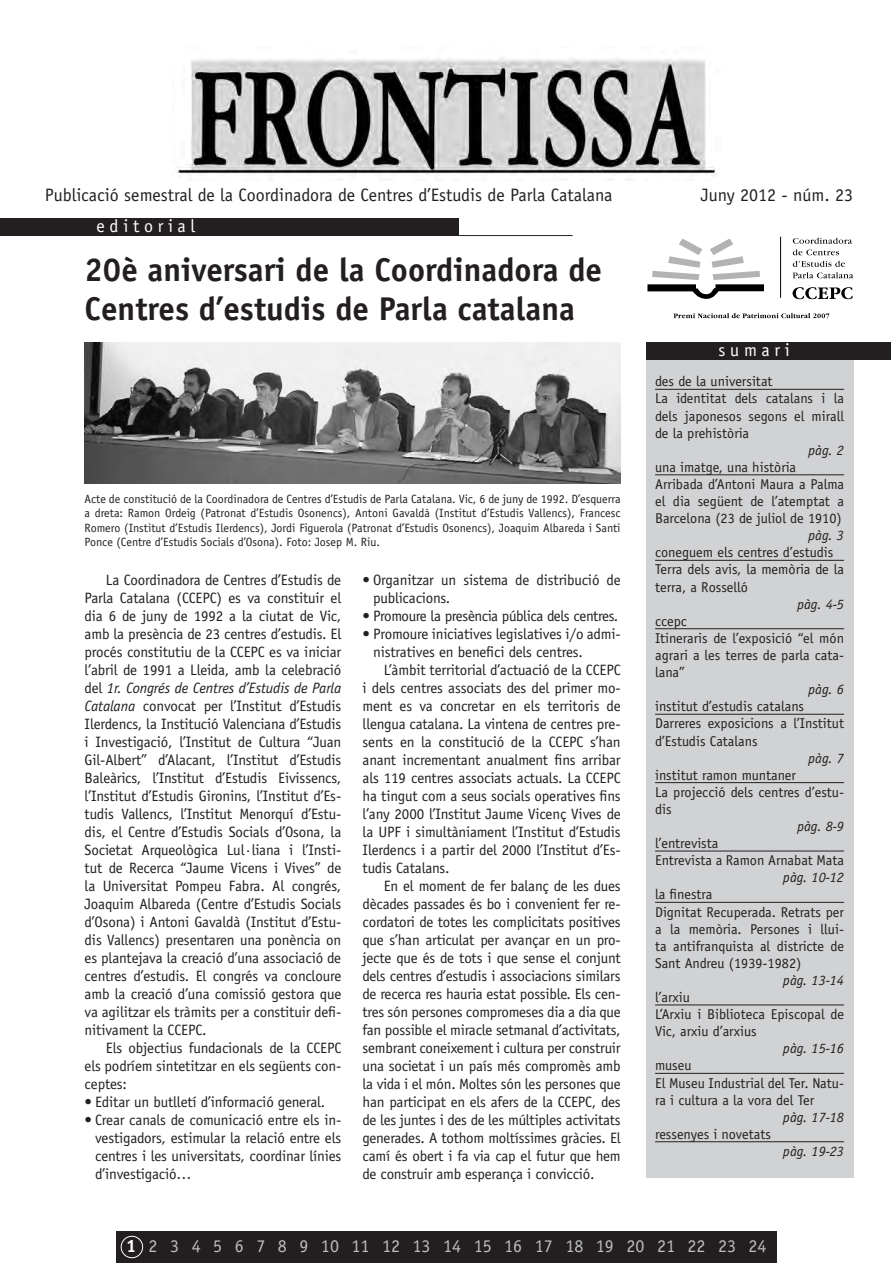
<style>
.page{position:relative;width:891px;height:1263px;background:#fff}
.page>*{position:absolute;margin:0;border:0;box-sizing:border-box;transform-origin:0 0}
.Titols{font:700 33px/39.6px "Officina Sans";color:#231f20}
.t1{font:18px "Officina Sans";color:#231f20}
.t2{font:18px "Officina Sans";color:#bcbdc0}
.t3{font:18px "Officina Sans";letter-spacing:.26em;color:#fff}
.Text{font:15px/18px "Officina Sans";letter-spacing:-.01em;color:#231f20;text-align:justify}
.Text-2{font:14.25px/17.1px "Officina Sans";color:#231f20}
.apartats_sumari{font:14.25px "Officina Sans";color:#231f20}
.Text-3{font:italic 14.25px "Officina Sans";letter-spacing:-.005em;color:#231f20}
.Peu_de_foto{font:12px/14.4px "Officina Sans";color:#231f20;text-align:justify}
.s1{font-style:italic}
.s2{font-weight:700;color:#fff}
</style>
<div class="page">
<div style="left:646px;top:342px;width:207px;height:835px;background:#d1d2d4"></div>
<div style="left:116px;top:1232px;width:660px;height:31px;background:#231f20"></div>
<img style="left:176px;top:57px;width:541px;height:123px">
<div style="left:0;top:219px;width:459px;height:17px;background:#231f20"></div>
<hr style="left:459px;top:235px;width:113px;height:1px;background:#231f20">
<div style="left:646px;top:342px;width:244px;height:17px;background:#231f20"></div>
<img style="left:85px;top:342px;width:535px;height:142px">
<div style="left:121px;top:1236px;width:22px;height:22px;border:1px solid #fff;border-radius:50%"></div>
<hr style="left:655px;top:389px;width:189px;height:1px;background:#231f20">
<hr style="left:655px;top:474px;width:189px;height:1px;background:#231f20">
<hr style="left:655px;top:560px;width:189px;height:1px;background:#231f20">
<hr style="left:655px;top:628px;width:189px;height:1px;background:#231f20">
<hr style="left:655px;top:714px;width:189px;height:1px;background:#231f20">
<hr style="left:655px;top:782px;width:189px;height:1px;background:#231f20">
<hr style="left:655px;top:851px;width:189px;height:1px;background:#231f20">
<hr style="left:655px;top:902px;width:189px;height:1px;background:#231f20">
<hr style="left:655px;top:1005px;width:189px;height:1px;background:#231f20">
<hr style="left:655px;top:1073px;width:189px;height:1px;background:#231f20">
<hr style="left:655px;top:1141px;width:189px;height:1px;background:#231f20">
<svg style="left:647px;top:239px;width:117px;height:60px"></svg>
<svg style="left:792px;top:261px;width:61px;height:17px"></svg>
<svg style="left:792px;top:238px;width:59px;height:17px"></svg>
<hr style="left:780px;top:237px;width:1px;height:61px;background:#000">
<svg style="left:673px;top:313px;width:156px;height:5px"></svg>
<svg style="left:792px;top:287px;width:60px;height:12px"></svg>
<p class="t1" style="left:45px;top:185px;width:569px">Publicació semestral de la Coordinadora de Centres d’Estudis de Parla Catalana</p>
<p class="t1" style="left:700px;top:185px;width:154px">Juny 2012 - núm. 23</p>
<p class="t3" style="left:97px;top:216px;width:100px">editorial</p>
<p class="Titols" style="left:85px;top:249px;width:519px">20è aniversari de la Coordinadora de<br>Centres d’estudis de Parla catalana</p>
<p class="Peu_de_foto" style="left:85px;top:491px;width:537px">Acte de constitució de la Coordinadora de Centres d’Estudis de Parla Catalana. Vic, 6 de juny de 1992. D’esquerra a dreta: Ramon Ordeig (Patronat d’Estudis Osonencs), Antoni Gavaldà (Institut d’Estudis Vallencs), Francesc Romero (Institut d’Estudis Ilerdencs), Jordi Figuerola (Patronat d’Estudis Osonencs), Joaquim Albareda i Santi Ponce (Centre d’Estudis Socials d’Osona). Foto: Josep M. Riu.</p>
<p class="Text" style="left:85px;top:571px;width:258px;text-indent:21px">La Coordinadora de Centres d’Estudis de Parla Catalana (CCEPC) es va constituir el dia 6 de juny de 1992 a la ciutat de Vic, amb la presència de 23 centres d’estudis. El procés constitutiu de la CCEPC es va iniciar l’abril de 1991 a Lleida, amb la celebració del <span class="s1">1r. Congrés de Centres d’Estudis de Parla Catalana</span> convocat per l’Institut d’Estudis Ilerdencs, la Institució Valenciana d’Estudis i Investigació, l’Institut de Cultura “Juan Gil-Albert” d’Alacant, l’Institut d’Estudis Baleàrics, l’Institut d’Estudis Eivissencs, l’Institut d’Estudis Gironins, l’Institut d’Es&shy;tudis Vallencs, l’Institut Menorquí d’Estu&shy;dis, el Centre d’Estudis Socials d’Osona, la Societat Arqueològica Lul·liana i l’Insti&shy;tut de Recerca “Jaume Vicens i Vives” de la Universitat Pompeu Fabra. Al congrés, Joaquim Albareda (Centre d’Estudis Socials d’Osona) i Antoni Gavaldà (Institut d’Estu&shy;dis Vallencs) presentaren una ponència on es plantejava la creació d’una associació de centres d’estudis. El congrés va concloure amb la creació d’una comissió gestora que va agilitzar els tràmits per a constituir defi&shy;nitivament la CCEPC.</p>
<p class="Text" style="left:85px;top:1039px;width:258px;text-indent:21px">Els objectius fundacionals de la CCEPC els podríem sintetitzar en els següents con&shy;ceptes:</p>
<p class="Text" style="left:85px;top:1093px;width:242px">• Editar un butlletí d’informació general.</p>
<p class="Text" style="left:95px;top:1111px;width:248px;text-indent:-11px">• Crear canals de comunicació entre els in&shy;vestigadors, estimular la relació entre els centres i les universitats, coordinar línies d’investigació…</p>
<p class="Text" style="left:373px;top:571px;width:249px;text-indent:-10px">• Organitzar un sistema de distribució de publicacions.</p>
<p class="Text" style="left:362px;top:607px;width:257px">• Promoure la presència pública dels centres.</p>
<p class="Text" style="left:373px;top:625px;width:249px;text-indent:-10px">• Promoure iniciatives legislatives i/o admi&shy;nistratives en benefici dels centres.</p>
<p class="Text" style="left:362px;top:661px;width:259px;text-indent:21px">L’àmbit territorial d’actuació de la CCEPC i dels centres associats des del primer mo&shy;ment es va concretar en els territoris de llengua catalana. La vintena de centres pre&shy;sents en la constitució de la CCEPC s’han anant incrementant anualment fins arribar als 119 centres associats actuals. La CCEPC ha tingut com a seus socials operatives fins l’any 2000 l’Institut Jaume Vicenç Vives de la UPF i simultàniament l’Institut d’Estudis Ilerdencs i a partir del 2000 l’Institut d’Es&shy;tudis Catalans.</p>
<p class="Text" style="left:362px;top:877px;width:259px;text-indent:21px">En el moment de fer balanç de les dues dècades passades és bo i convenient fer re&shy;cordatori de totes les complicitats positives que s’han articulat per avançar en un pro&shy;jecte que és de tots i que sense el conjunt dels centres d’estudis i associacions similars de recerca res hauria estat possible. Els cen&shy;tres són persones compromeses dia a dia que fan possible el miracle setmanal d’activitats, sembrant coneixement i cultura per construir una societat i un país més compromès amb la vida i el món. Moltes són les persones que han participat en els afers de la CCEPC, des de les juntes i des de les múltiples activitats generades. A tothom moltíssimes gràcies. El camí és obert i fa via cap el futur que hem de construir amb esperança i convicció.</p>
<p class="t3" style="left:718px;top:339px;width:73px">sumari</p>
<p class="apartats_sumari" style="left:655px;top:373px;width:119px">des de la universitat</p>
<p class="Text-2" style="left:655px;top:390px;width:190px;text-align:justify">La identitat dels catalans i la dels japonesos segons el mirall de la prehistòria</p>
<p class="Text-3" style="left:808px;top:442px;width:37px">pàg. 2</p>
<p class="apartats_sumari" style="left:655px;top:459px;width:142px">una imatge, una història</p>
<p class="Text-2" style="left:655px;top:476px;width:190px;text-align:justify">Arribada d’Antoni Maura a Palma el dia següent de l’atemptat a Barcelona (23 de juliol de 1910)</p>
<p class="Text-3" style="left:808px;top:527px;width:37px">pàg. 3</p>
<p class="apartats_sumari" style="left:655px;top:544px;width:180px">coneguem els centres d’estudis</p>
<p class="Text-2" style="left:655px;top:561px;width:190px">Terra dels avis, la memòria de la terra, a Rosselló</p>
<p class="Text-3" style="left:797px;top:596px;width:48px">pàg. 4-5</p>
<p class="apartats_sumari" style="left:655px;top:613px;width:33px">ccepc</p>
<p class="Text-2" style="left:655px;top:630px;width:190px;text-align:justify">Itineraris de l’exposició “el món agrari a les terres de parla cata&shy;lana”</p>
<p class="Text-3" style="left:808px;top:681px;width:37px">pàg. 6</p>
<p class="apartats_sumari" style="left:655px;top:698px;width:150px">institut d’estudis catalans</p>
<p class="Text-2" style="left:655px;top:715px;width:190px">Darreres exposicions a l’Institut d’Estudis Catalans</p>
<p class="Text-3" style="left:808px;top:749px;width:37px">pàg. 7</p>
<p class="apartats_sumari" style="left:655px;top:767px;width:142px">institut ramon muntaner</p>
<p class="Text-2" style="left:655px;top:783px;width:190px">La projecció dels centres d’estu&shy;dis</p>
<p class="Text-3" style="left:797px;top:818px;width:48px">pàg. 8-9</p>
<p class="apartats_sumari" style="left:655px;top:835px;width:65px">l’entrevista</p>
<p class="Text-2" style="left:655px;top:852px;width:190px">Entrevista a Ramon Arnabat Mata</p>
<p class="Text-3" style="left:783px;top:869px;width:62px">pàg. 10-12</p>
<p class="apartats_sumari" style="left:655px;top:886px;width:59px">la finestra</p>
<p class="Text-2" style="left:655px;top:903px;width:190px;text-align:justify">Dignitat Recuperada. Retrats per a la memòria. Persones i llui&shy;ta antifranquista al districte de Sant Andreu (1939-1982)</p>
<p class="Text-3" style="left:783px;top:972px;width:62px">pàg. 13-14</p>
<p class="apartats_sumari" style="left:655px;top:989px;width:36px">l’arxiu</p>
<p class="Text-2" style="left:655px;top:1006px;width:190px">L’Arxiu i Biblioteca Episcopal de<br>Vic, arxiu d’arxius</p>
<p class="Text-3" style="left:783px;top:1040px;width:62px">pàg. 15-16</p>
<p class="apartats_sumari" style="left:655px;top:1057px;width:38px">museu</p>
<p class="Text-2" style="left:655px;top:1074px;width:190px">El Museu Industrial del Ter. Natu&shy;ra i cultura a la vora del Ter</p>
<p class="Text-3" style="left:783px;top:1109px;width:62px">pàg. 17-18</p>
<p class="apartats_sumari" style="left:655px;top:1126px;width:117px">ressenyes i novetats</p>
<p class="Text-3" style="left:783px;top:1143px;width:62px">pàg. 19-23</p>
<p class="t2" style="left:126px;top:1236px;width:642px"><span class="s2">1</span> 2 3 4 5 6 7 8 9 10 11 12 13 14 15 16 17 18 19 20 21 22 23 24</p>
</div>
